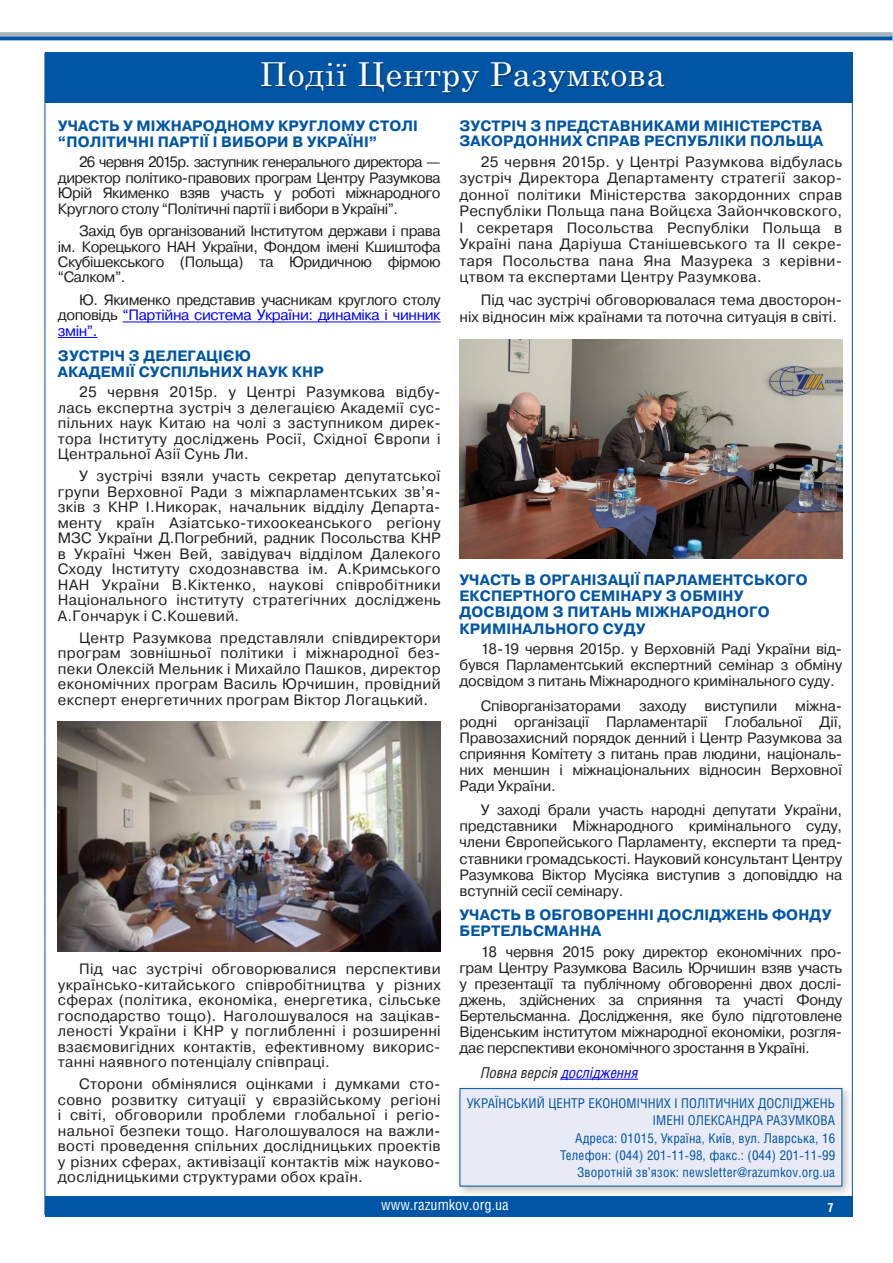
<style>
.page{position:relative;width:893px;height:1263px;background:#fff}
.page>*{position:absolute;margin:0;border:0;box-sizing:border-box;transform-origin:0 0}
.t1{font:33px "Century";letter-spacing:.025em;color:#fff}
.t2{font:15px/15.5px "Pragmatica";color:#231f20;text-align:justify}
.t3{font:700 15px/16px "Pragmatica";letter-spacing:.01em;color:#0155a5}
.t4{font:italic 15px "Helios Cond";color:#231f20}
.t5{font:15px "Helios Cond";color:#fff}
.t6{font:13.5px/17.2px "Helios Cond";letter-spacing:.01em;color:#0155a5;text-align:right}
.t7{font:700 12.6px "Helios Cond";color:#fff}
.s1{color:#00f}
</style>
<div class="page">
<div style="left:45px;top:52px;width:808px;height:51px;background:#0155a5"></div>
<div style="left:262px;top:63px;width:403px;height:31px;background:#231f20;opacity:.4"></div>
<hr style="left:123px;top:322px;width:318px;height:1px;background:#00f">
<hr style="left:58px;top:337px;width:39px;height:1px;background:#00f">
<div style="left:0;top:34px;width:892px;height:6px;background:#0155a5"></div>
<div style="left:0;top:32px;width:892px;height:5px;background:#a7b6be"></div>
<div style="left:45px;top:1196px;width:808px;height:21px;background:#0155a5"></div>
<div style="left:454px;top:1083px;width:400px;height:115px;background:#231f20;opacity:.3"></div>
<div style="left:460px;top:1088px;width:382px;height:98px;background:#e8eaf5"></div>
<div style="left:460px;top:1088px;width:382px;height:98px;border:1px solid #0155a5"></div>
<hr style="left:561px;top:1079px;width:77px;height:1px;background:#00f">
<img style="left:57px;top:722px;width:384px;height:229px">
<img style="left:460px;top:340px;width:383px;height:219px">
<h1 class="t1" style="left:260px;top:47px;width:407px">Події Центру Разумкова</h1>
<p class="t3" style="left:58px;top:118px;width:362px;line-height:16.5px">УЧАСТЬ У МІЖНАРОДНОМУ КРУГЛОМУ СТОЛІ “ПОЛІТИЧНІ ПАРТІЇ І ВИБОРИ В УКРАЇНІ”</p>
<p class="t2" style="left:58px;top:155px;width:384px;text-indent:21px">26 червня 2015р. заступник генерального директора — директор політико-правових програм Центру Разумкова Юрій Якименко взяв участь у роботі міжнародного Круглого столу “Політичні партії і вибори в Україні”.</p>
<p class="t2" style="left:58px;top:223px;width:384px;text-indent:21px">Захід був організований Інститутом держави і права ім. Корецького НАН України, Фондом імені Кшиштофа Скубішекського (Польща) та Юридичною фірмою “Салком”.</p>
<p class="t2" style="left:58px;top:292px;width:384px;text-indent:21px">Ю. Якименко представив учасникам круглого столу доповідь <span class="s1">“Партійна система України: динаміка і чинник змін”.</span></p>
<p class="t3" style="left:58px;top:348px;width:267px;line-height:16.5px">ЗУСТРІЧ З ДЕЛЕГАЦІЄЮ<br>АКАДЕМІЇ СУСПІЛЬНИХ НАУК КНР</p>
<p class="t2" style="left:58px;top:385px;width:384px;text-indent:21px">25 червня 2015р. у Центрі Разумкова відбу&shy;лась експертна зустріч з делегацією Академії сус&shy;пільних наук Китаю на чолі з заступником дирек&shy;тора Інституту досліджень Росії, Східної Європи і Центральної Азії Сунь Ли.</p>
<p class="t2" style="left:58px;top:469px;width:384px;text-indent:21px">У зустрічі взяли участь секретар депутатської групи Верховної Ради з міжпарламентських зв’я&shy;зків з КНР І.Никорак, начальник відділу Департа&shy;менту країн Азіатсько-тихоокеанського регіону МЗС України Д.Погребний, радник Посольства КНР в Україні Чжен Вей, завідувач відділом Далекого Сходу Інституту сходознавства ім. А.Кримського НАН України В.Кіктенко, наукові співробітники Національного інституту стратегічних досліджень А.Гончарук і С.Кошевий.</p>
<p class="t2" style="left:58px;top:630px;width:384px;text-indent:21px">Центр Разумкова представляли співдиректори програм зовнішньої політики і міжнародної без&shy;пеки Олексій Мельник і Михайло Пашков, директор економічних програм Василь Юрчишин, провідний експерт енергетичних програм Віктор Логацький.</p>
<p class="t3" style="left:459px;top:118px;width:365px;line-height:15.5px">ЗУСТРІЧ З ПРЕДСТАВНИКАМИ МІНІСТЕРСТВА<br>ЗАКОРДОННИХ СПРАВ РЕСПУБЛІКИ ПОЛЬЩА</p>
<p class="t2" style="left:459px;top:154px;width:384px;line-height:16.5px;text-indent:21px">25 червня 2015р. у Центрі Разумкова відбулась зустріч Директора Департаменту стратегії закор&shy;донної політики Міністерства закордонних справ Республіки Польща пана Войцєха Зайончковского, І секретаря Посольства Республіки Польща в Україні пана Даріуша Станішевського та ІІ секре&shy;таря Посольства пана Яна Мазурека з керівни&shy;цтвом та експертами Центру Разумкова.</p>
<p class="t2" style="left:459px;top:292px;width:384px;line-height:16.5px;text-indent:21px">Під час зустрічі обговорювалася тема двосторон&shy;ніх відносин між країнами та поточна ситуація в світі.</p>
<p class="t3" style="left:459px;top:572px;width:350px">УЧАСТЬ В ОРГАНІЗАЦІЇ ПАРЛАМЕНТСЬКОГО<br>ЕКСПЕРТНОГО СЕМІНАРУ З ОБМІНУ<br>ДОСВІДОМ З ПИТАНЬ МІЖНАРОДНОГО<br>КРИМІНАЛЬНОГО СУДУ</p>
<p class="t2" style="left:459px;top:641px;width:384px;line-height:16px;text-indent:21px">18-19 червня 2015р. у Верховній Раді України від&shy;бувся Парламентський експертний семінар з обміну досвідом з питань Міжнародного кримінального суду.</p>
<p class="t2" style="left:459px;top:698px;width:384px;line-height:16px;text-indent:21px">Співорганізаторами заходу виступили міжна&shy;родні організації Парламентарії Глобальної Дії, Правозахисний порядок денний і Центр Разумкова за сприяння Комітету з питань прав людини, національ&shy;них меншин і міжнаціональних відносин Верховної Ради України.</p>
<p class="t2" style="left:459px;top:802px;width:384px;line-height:16px;text-indent:21px">У заході брали участь народні депутати України, представники Міжнародного кримінального суду, члени Європейського Парламенту, експерти та пред&shy;ставники громадськості. Науковий консультант Центру Разумкова Віктор Мусіяка виступив з доповіддю на вступній сесії семінару.</p>
<p class="t3" style="left:459px;top:907px;width:373px">УЧАСТЬ В ОБГОВОРЕННІ ДОСЛІДЖЕНЬ ФОНДУ<br>БЕРТЕЛЬСМАННА</p>
<p class="t2" style="left:459px;top:944px;width:384px;line-height:16px;text-indent:21px">18 червня 2015 року директор економічних про&shy;грам Центру Разумкова Василь Юрчишин взяв участь у презентації та публічному обговоренні двох дослі&shy;джень, здійснених за сприяння та участі Фонду Бертельсманна. Дослідження, яке було підготовлене Віденським інститутом міжнародної економіки, розгля&shy;дає перспективи економічного зростання в Україні.</p>
<p class="t4" style="left:481px;top:1063px;width:159px">Повна версія <span class="s1">дослідження</span></p>
<p class="t2" style="left:58px;top:962px;width:384px;text-indent:21px">Під час зустрічі обговорювалися перспективи українсько-китайського співробітництва у різних сферах (політика, економіка, енергетика, сільське господарство тощо). Наголошувалося на зацікав&shy;леності України і КНР у поглибленні і розширенні взаємовигідних контактів, ефективному викорис&shy;танні наявного потенціалу співпраці.</p>
<p class="t2" style="left:58px;top:1077px;width:384px;text-indent:21px">Сторони обмінялися оцінками і думками сто&shy;совно розвитку ситуації у євразійському регіоні і світі, обговорили проблеми глобальної і регіо&shy;нальної безпеки тощо. Наголошувалося на важли&shy;вості проведення спільних дослідницьких проектів у різних сферах, активізації контактів між науково&shy;дослідницькими структурами обох країн.</p>
<p class="t5" style="left:381px;top:1196px;width:129px">www.razumkov.org.ua</p>
<p class="t7" style="left:827px;top:1199px;width:7px">7</p>
<p class="t6" style="left:467px;top:1094px;width:370px">УКРАЇНСЬКИЙ ЦЕНТР ЕКОНОМІЧНИХ І ПОЛІТИЧНИХ ДОСЛІДЖЕНЬ ІМЕНІ ОЛЕКСАНДРА РАЗУМКОВА<br>Адреса: 01015, Україна, Київ, вул. Лаврська, 16<br>Телефон: (044) 201-11-98, факс.: (044) 201-11-99<br>Зворотній зв’язок: newsletter@razumkov.org.ua</p>
</div>
